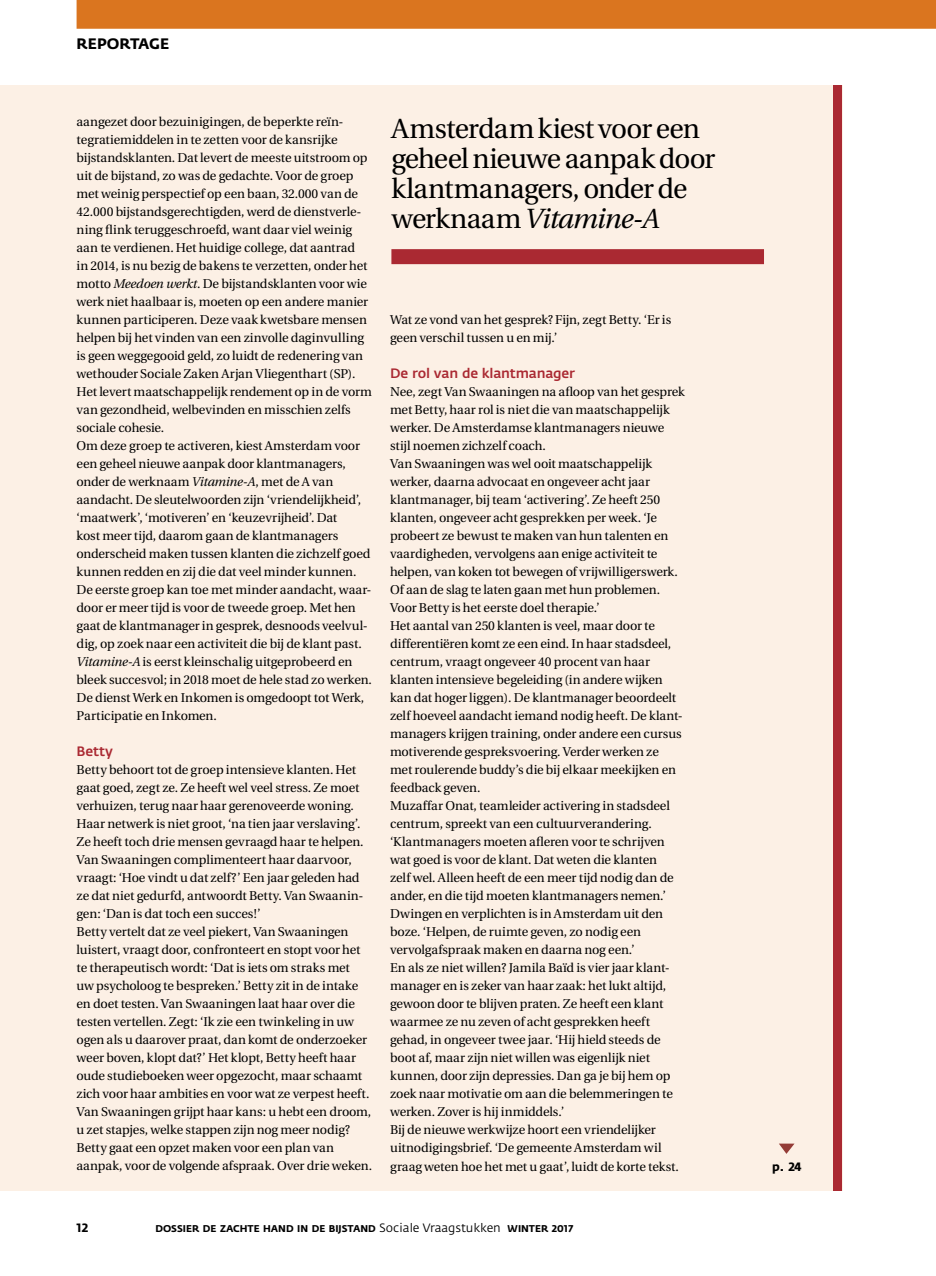
<style>
.page{position:relative;width:936px;height:1276px;background:#fff}
.page>*{position:absolute;margin:0;border:0;box-sizing:border-box;transform-origin:0 0}
.t1{font:27.75px/30px "Utopia";letter-spacing:-.03em;color:#000}
.t2{font:700 15px "Fedra Sans";color:#000}
.t3{font:13.5px "Fedra Sans Medium TF";letter-spacing:-.015em;color:#aa2932}
.t4{font:12.75px/18px "Utopia";letter-spacing:-.01em;color:#000}
.t5{font:700 12px "Fedra Sans";color:#000}
.t6{font:700 9.75px "Fedra Sans";color:#000}
.s1{font-style:italic}
.s2{font-weight:400;font-size:12px}
</style>
<div class="page">
<div style="left:0;top:85px;width:842px;height:1106px;background:#fcf0e5"></div>
<div style="left:391px;top:249px;width:373px;height:15px;background:#aa2932"></div>
<div style="left:833px;top:85px;width:9px;height:1106px;background:#aa2932"></div>
<div style="left:77px;top:0;width:858px;height:29px;background:#da751f"></div>
<svg style="left:779px;top:1143px;width:15px;height:11px"></svg>
<p class="t2" style="left:77px;top:35px;width:94px">REPORTAGE</p>
<p class="t4" style="left:77px;top:113px;width:297px">aangezet door bezuinigingen, de beperkte reïn&shy;tegratiemiddelen in te zetten voor de kansrijke bijstandsklanten. Dat levert de meeste uitstroom op uit de bijstand, zo was de gedachte. Voor de groep met weinig perspectief op een baan, 32.000 van de 42.000 bijstandsgerechtigden, werd de dienstverle&shy;ning flink teruggeschroefd, want daar viel weinig aan te verdienen. Het huidige college, dat aantrad<br>in 2014, is nu bezig de bakens te verzetten, onder het motto <span class="s1">Meedoen werkt</span>. De bijstandsklanten voor wie werk niet haalbaar is, moeten op een andere manier kunnen participeren. Deze vaak kwetsbare mensen helpen bij het vinden van een zinvolle daginvulling is geen weggegooid geld, zo luidt de redenering van wethouder Sociale Zaken Arjan Vliegenthart (SP).<br>Het levert maatschappelijk rendement op in de vorm van gezondheid, welbevinden en misschien zelfs sociale cohesie.<br>Om deze groep te activeren, kiest Amsterdam voor een geheel nieuwe aanpak door klantmanagers, onder de werknaam <span class="s1">Vitamine-A</span>, met de A van aandacht. De sleutelwoorden zijn ‘vriendelijkheid’, ‘maatwerk’, ‘motiveren’ en ‘keuzevrijheid’. Dat<br>kost meer tijd, daarom gaan de klantmanagers onderscheid maken tussen klanten die zichzelf goed kunnen redden en zij die dat veel minder kunnen.<br>De eerste groep kan toe met minder aandacht, waar&shy;door er meer tijd is voor de tweede groep. Met hen gaat de klantmanager in gesprek, desnoods veelvul&shy;dig, op zoek naar een activiteit die bij de klant past.<br><span class="s1">Vitamine-A</span> is eerst kleinschalig uitgeprobeerd en bleek succesvol; in 2018 moet de hele stad zo werken.<br>De dienst Werk en Inkomen is omgedoopt tot Werk, Participatie en Inkomen.</p>
<p class="t3" style="left:77px;top:744px;width:38px">Betty</p>
<p class="t4" style="left:77px;top:761px;width:297px">Betty behoort tot de groep intensieve klanten. Het gaat goed, zegt ze. Ze heeft wel veel stress. Ze moet verhuizen, terug naar haar gerenoveerde woning.<br>Haar netwerk is niet groot, ‘na tien jaar verslaving’.<br>Ze heeft toch drie mensen gevraagd haar te helpen.<br>Van Swaaningen complimenteert haar daarvoor, vraagt: ‘Hoe vindt u dat zelf?’ Een jaar geleden had ze dat niet gedurfd, antwoordt Betty. Van Swaanin&shy;gen: ‘Dan is dat toch een succes!’<br>Betty vertelt dat ze veel piekert, Van Swaaningen luistert, vraagt door, confronteert en stopt voor het te therapeutisch wordt: ‘Dat is iets om straks met<br>uw psycholoog te bespreken.’ Betty zit in de intake en doet testen. Van Swaaningen laat haar over die testen vertellen. Zegt: ‘Ik zie een twinkeling in uw ogen als u daarover praat, dan komt de onderzoeker weer boven, klopt dat?’ Het klopt, Betty heeft haar oude studieboeken weer opgezocht, maar schaamt zich voor haar ambities en voor wat ze verpest heeft.<br>Van Swaaningen grijpt haar kans: u hebt een droom, u zet stapjes, welke stappen zijn nog meer nodig?<br>Betty gaat een opzet maken voor een plan van aanpak, voor de volgende afspraak. Over drie weken.</p>
<h1 class="t1" style="left:391px;top:114px;width:325px">Amsterdam kiest voor een geheel nieuwe aanpak door klantmanagers, onder de werknaam <span class="s1">Vitamine-A</span></h1>
<p class="t4" style="left:390px;top:311px;width:282px">Wat ze vond van het gesprek? Fijn, zegt Betty. ‘Er is geen verschil tussen u en mij.’</p>
<p class="t3" style="left:390px;top:366px;width:186px">De rol van de klantmanager</p>
<p class="t4" style="left:390px;top:383px;width:296px">Nee, zegt Van Swaaningen na afloop van het gesprek met Betty, haar rol is niet die van maatschappelijk werker. De Amsterdamse klantmanagers nieuwe stijl noemen zichzelf coach.<br>Van Swaaningen was wel ooit maatschappelijk werker, daarna advocaat en ongeveer acht jaar klantmanager, bij team ‘activering’. Ze heeft 250 klanten, ongeveer acht gesprekken per week. ‘Je probeert ze bewust te maken van hun talenten en vaardigheden, vervolgens aan enige activiteit te helpen, van koken tot bewegen of vrijwilligerswerk.<br>Of aan de slag te laten gaan met hun problemen.<br>Voor Betty is het eerste doel therapie.’<br>Het aantal van 250 klanten is veel, maar door te differentiëren komt ze een eind. In haar stadsdeel, centrum, vraagt ongeveer 40 procent van haar klanten intensieve begeleiding (in andere wijken kan dat hoger liggen). De klantmanager beoordeelt zelf hoeveel aandacht iemand nodig heeft. De klant&shy;managers krijgen training, onder andere een cursus motiverende gespreksvoering. Verder werken ze<br>met roulerende buddy’s die bij elkaar meekijken en feedback geven.<br>Muzaffar Onat, teamleider activering in stadsdeel centrum, spreekt van een cultuurverandering. ‘Klantmanagers moeten afleren voor te schrijven wat goed is voor de klant. Dat weten die klanten<br>zelf wel. Alleen heeft de een meer tijd nodig dan de ander, en die tijd moeten klantmanagers nemen.’ Dwingen en verplichten is in Amsterdam uit den boze. ‘Helpen, de ruimte geven, zo nodig een vervolgafspraak maken en daarna nog een.’<br>En als ze niet willen? Jamila Baïd is vier jaar klant&shy;manager en is zeker van haar zaak: het lukt altijd, gewoon door te blijven praten. Ze heeft een klant waarmee ze nu zeven of acht gesprekken heeft gehad, in ongeveer twee jaar. ‘Hij hield steeds de boot af, maar zijn niet willen was eigenlijk niet kunnen, door zijn depressies. Dan ga je bij hem op zoek naar motivatie om aan die belemmeringen te werken. Zover is hij inmiddels.’<br>Bij de nieuwe werkwijze hoort een vriendelijker uitnodigingsbrief. ‘De gemeente Amsterdam wil graag weten hoe het met u gaat’, luidt de korte tekst.</p>
<p class="t5" style="left:77px;top:1220px;width:13px">12</p>
<p class="t6" style="left:155px;top:1222px;width:419px">DOSSIER DE ZACHTE HAND IN DE BIJSTAND <span class="s2">Sociale Vraagstukken</span> WINTER 2017</p>
<p class="t5" style="left:772px;top:1159px;width:31px">p. 24</p>
</div>
